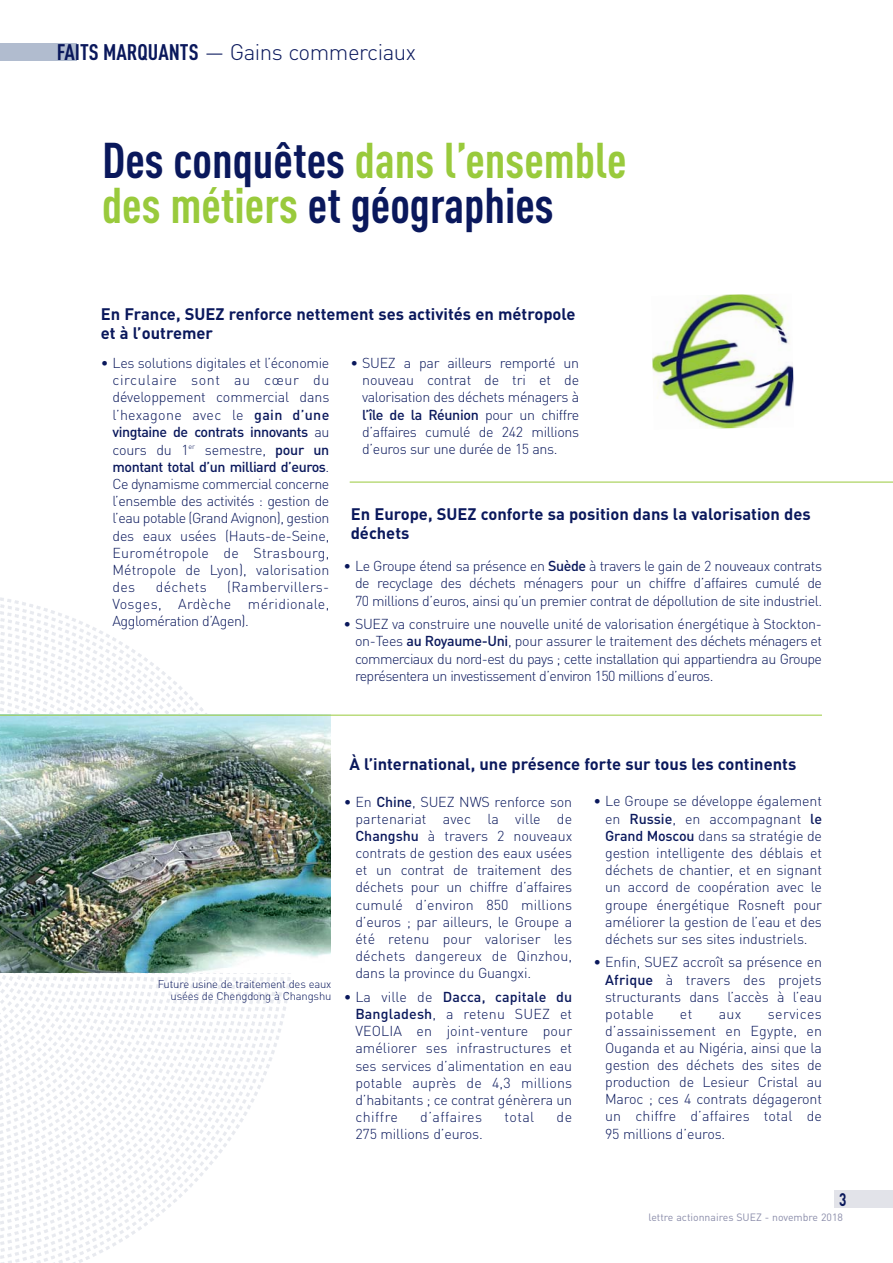
<style>
.page{position:relative;width:893px;height:1263px;background:#fff}
.page>*{position:absolute;margin:0;border:0;box-sizing:border-box;transform-origin:0 0}
.t1{font:700 49.5px/45px "DIN Cond";color:#0a185c}
.t2{font:300 22.35px "DIN";letter-spacing:-.02em;color:#0a185c}
.t3{font:700 18px "DIN";color:#0a185c;scale:.75 1}
.t4{font:700 16.5px/19.8px "DIN";color:#0a185c}
.t5{font:300 14.25px/17.1px "DIN";letter-spacing:-.01em;color:#0a185c;text-align:justify}
.t6{font:300 14.25px "DIN";letter-spacing:.03em;color:#0a185c}
.t7{font:300 14.25px "DIN";letter-spacing:.02em;color:#0a185c}
.t8{font:300 11.25px/12px "DIN";letter-spacing:-.015em;color:#0a185c;text-align:right}
.t9{font:10.5px "DIN";color:#8b8daa}
.s1{font-family:"DIN Cond";font-weight:700}
.s2{color:#99ca3c}
.s3{font-weight:500}
</style>
<div class="page">
<img style="left:0;top:597px;width:291px;height:666px">
<div style="left:835px;top:1191px;width:58px;height:17px;background:#e2e3e9"></div>
<div style="left:0;top:43px;width:77px;height:18px;background:#b1bccf"></div>
<img style="left:652px;top:294px;width:142px;height:135px">
<img style="left:0;top:716px;width:331px;height:256px">
<hr style="left:0;top:715px;width:822px;height:1px;background:#99ca3c">
<hr style="left:350px;top:482px;width:543px;height:1px;background:#99ca3c">
<h2 class="t2" style="left:57px;top:44px;width:361px"><span class="s1">FAITS MARQUANTS</span> — Gains commerciaux</h2>
<h1 class="t1" style="left:102px;top:142px;width:526px">Des conquêtes <span class="s2">dans l’ensemble des métiers</span> et géographies</h1>
<p class="t4" style="left:101px;top:305px;width:476px">En France, SUEZ renforce nettement ses activités en métropole et à l’outremer</p>
<p class="t5" style="left:112px;top:356px;width:218px;text-indent:-12px">• Les solutions digitales et l’économie circulaire sont au cœur du développement commercial dans l’hexagone avec le <span class="s3">gain d’une vingtaine de contrats innovants</span> au cours du 1<sup>er</sup> semestre, <span class="s3">pour un montant total d’un milliard d’euros</span>.<br>Ce dynamisme commercial concerne l’ensemble des activités : gestion de l’eau potable (Grand Avignon), gestion des eaux usées (Hauts-de-Seine, Eurométropole de Strasbourg, Métropole de Lyon), valorisation des</p>
<p class="t5" style="left:112px;top:580px;width:218px;text-indent:115px">(Rambervillers-Vosges, Ardèche méridionale, Agglomération d’Agen).</p>
<p class="t7" style="left:156px;top:582px;width:53px">déchets</p>
<p class="t5" style="left:362px;top:356px;width:218px;text-indent:-12px">• SUEZ a par ailleurs remporté un nouveau contrat de tri et de valorisation des déchets ménagers à <span class="s3">l’île de la Réunion</span> pour un chiffre d’affaires cumulé de 242 millions d’euros sur une durée de 15 ans.</p>
<p class="t4" style="left:351px;top:505px;width:461px">En Europe, SUEZ conforte sa position dans la valorisation des déchets</p>
<p class="t5" style="left:355px;top:559px;width:468px;text-indent:-12px">• Le Groupe étend sa présence en <span class="s3">Suède</span> à travers le gain de 2 nouveaux contrats de recyclage des déchets ménagers pour un chiffre d’affaires cumulé de 70 millions d’euros, ainsi qu’un premier contrat de dépollution de site industriel.</p>
<p class="t5" style="left:355px;top:617px;width:468px;text-indent:-12px">• SUEZ va construire une nouvelle unité de valorisation énergétique à Stockton&shy;on-Tees <span class="s3">au Royaume-Uni</span>, pour assurer le traitement des déchets ménagers et commerciaux du nord-est du pays ; cette installation qui appartiendra au Groupe représentera un investissement d’environ 150 millions d’euros.</p>
<p class="t8" style="left:158px;top:979px;width:175px">Future usine de traitement des eaux usées de Chengdong à Changshu</p>
<p class="t4" style="left:350px;top:755px;width:448px">À l’international, une présence forte sur tous les continents</p>
<p class="t5" style="left:355px;top:795px;width:218px;text-indent:-12px">• En <span class="s3">Chine</span>, SUEZ NWS renforce son partenariat avec la ville de <span class="s3">Changshu</span> à travers 2 nouveaux contrats de gestion des eaux usées et un contrat de traitement des déchets pour un chiffre d’affaires cumulé d’environ 850 millions d’euros ; par ailleurs, le Groupe a été retenu pour valoriser les déchets dangereux de Qinzhou, dans la province du Guangxi.</p>
<p class="t5" style="left:355px;top:990px;width:218px;text-indent:-12px">• La ville de <span class="s3">Dacca, capitale du Bangladesh</span>, a retenu SUEZ et VEOLIA en joint-venture pour améliorer ses infrastructures et ses services d’alimentation en eau potable auprès de 4,3 millions d’habitants ; ce contrat génèrera un chiffre</p>
<p class="t6" style="left:420px;top:1112px;width:63px">d’affaires</p>
<p class="t5" style="left:504px;top:1110px;width:31px">total</p>
<p class="t5" style="left:557px;top:1110px;width:17px">de</p>
<p class="t5" style="left:355px;top:1127px;width:129px">275 millions d’euros.</p>
<p class="t5" style="left:605px;top:794px;width:218px;text-indent:-12px">• Le Groupe se développe également en <span class="s3">Russie</span>, en accompagnant <span class="s3">le Grand Moscou</span> dans sa stratégie de gestion intelligente des déblais et déchets de chantier, et en signant un accord de coopération avec le groupe énergétique Rosneft pour améliorer la gestion de l’eau et des déchets sur ses sites industriels.</p>
<p class="t5" style="left:605px;top:955px;width:218px;text-indent:-12px">• Enfin, SUEZ accroît sa présence en <span class="s3">Afrique</span> à travers des projets structurants dans l’accès à l’eau potable</p>
<p class="t5" style="left:605px;top:1007px;width:218px;text-indent:163px">services d’assainissement en Egypte, en Ouganda et au Nigéria, ainsi que la gestion des déchets des sites de production de Lesieur Cristal au Maroc ; ces 4 contrats dégageront un chiffre d’affaires total de 95 millions d’euros.</p>
<p class="t5" style="left:680px;top:1007px;width:14px">et</p>
<p class="t5" style="left:719px;top:1007px;width:24px">aux</p>
<p class="t3" style="left:839px;top:1193px;width:11px">3</p>
<p class="t9" style="left:648px;top:1213px;width:196px">lettre actionnaires SUEZ - novembre 2018</p>
</div>
